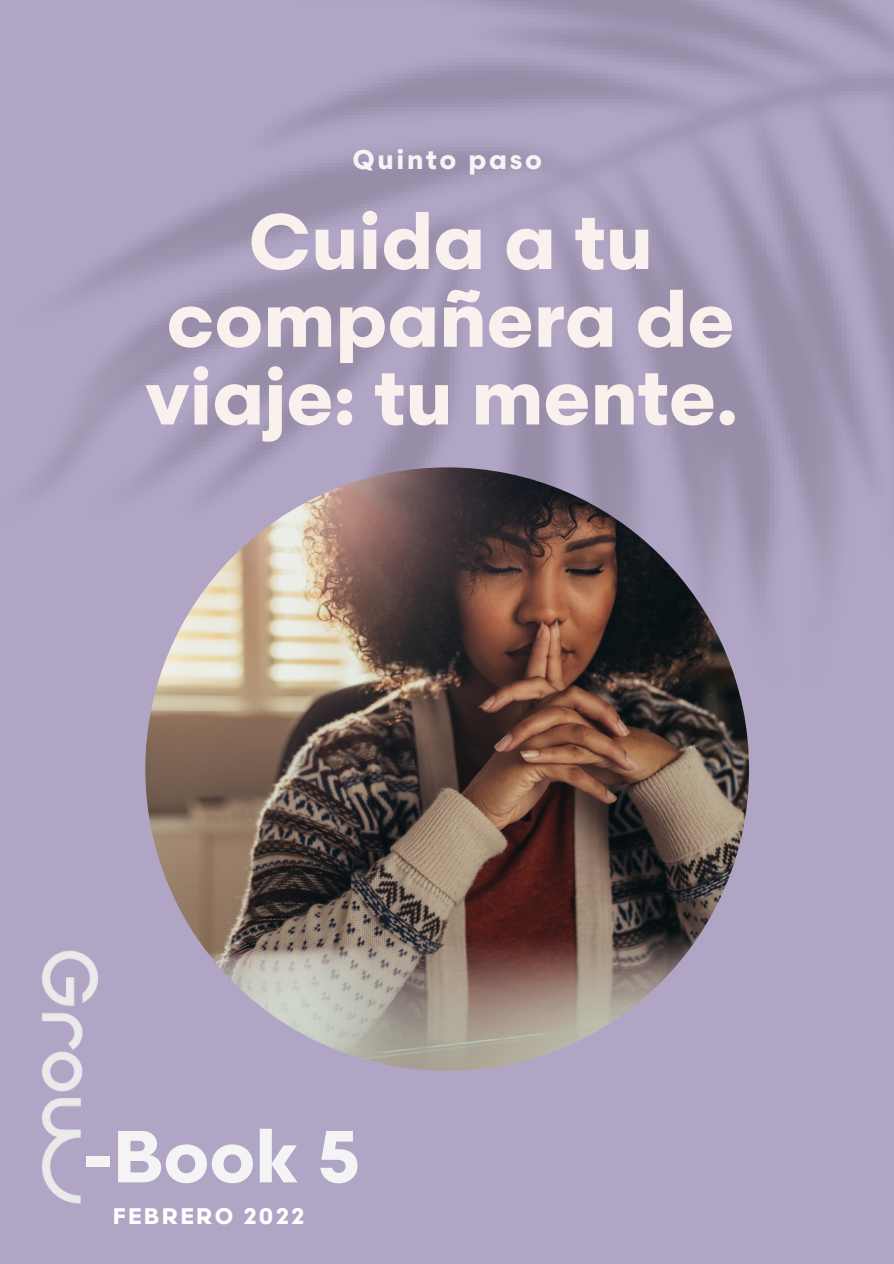
<style>
.page{position:relative;width:894px;height:1264px;background:#fff}
.page>*{position:absolute;margin:0;border:0;box-sizing:border-box;transform-origin:0 0}
.t1{font:700 78px/77.7px "Scandia Web";color:#f8f1ed;text-align:center}
.t2{font:700 73.35px "Scandia Web";color:#f4f4f4}
.t3{font:700 27px "Scandia Web";letter-spacing:.1em;color:#f4f4f4}
.t4{font:700 22.5px "Scandia Web";letter-spacing:.1em;color:#fff}
</style>
<div class="page">
<div style="left:0;top:0;width:893px;height:1263px;background:#b1a5c5"></div>
<img style="left:38px;top:0;width:855px;height:935px">
<img style="left:41px;top:950px;width:57px;height:254px">
<img style="left:145px;top:467px;width:603px;height:603px;border-radius:50%">
<p class="t3" style="left:352px;top:145px;width:191px">Quinto paso</p>
<p class="t1" style="left:145px;top:207px;width:594px">Cuida a tu compañera de viaje: tu mente.</p>
<p class="t2" style="left:82px;top:1116px;width:280px">-Book 5</p>
<p class="t4" style="left:113px;top:1203px;width:193px">FEBRERO 2022</p>
</div>
